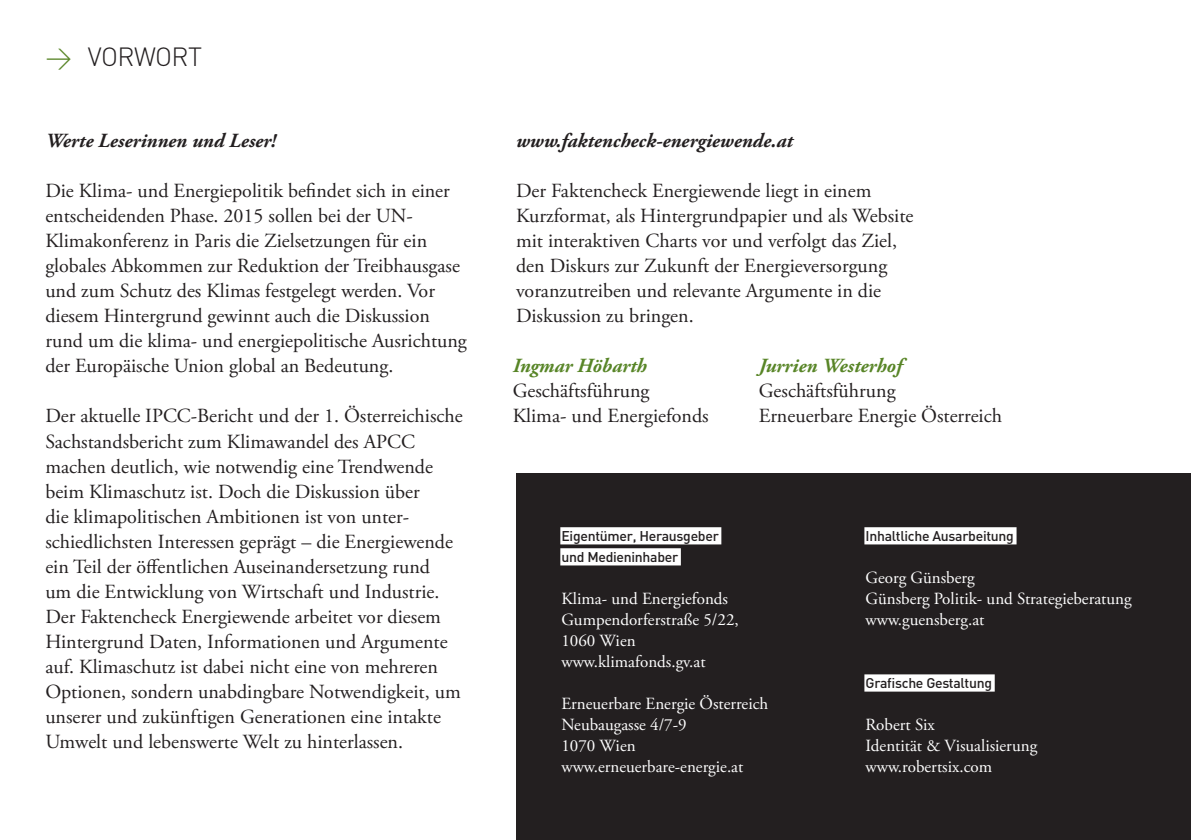
<style>
.page{position:relative;width:1191px;height:840px;background:#fff}
.page>*{position:absolute;margin:0;border:0;box-sizing:border-box;transform-origin:0 0}
.t1{font:300 26px "DIN";letter-spacing:-.02em;color:#231f20}
.t2{font:20px/25px "Adobe Garamond Pro";color:#231f20}
.t3{font:italic 700 20px "Adobe Garamond Pro";color:#231f20}
.t4{font:italic 700 20px "Adobe Garamond Pro";color:#588527}
.t5{font:17px/21px "Adobe Garamond Pro";color:#fff}
.t6{font:500 14px/21px "DIN";letter-spacing:-.02em;color:#231f20}
.s1{color:#588527}
</style>
<div class="page">
<div style="left:516px;top:473px;width:675px;height:366px;background:#231f20"></div>
<div style="left:560px;top:527px;width:161px;height:17px;background:#fff"></div>
<div style="left:560px;top:548px;width:121px;height:17px;background:#fff"></div>
<div style="left:864px;top:527px;width:152px;height:17px;background:#fff"></div>
<div style="left:864px;top:674px;width:130px;height:17px;background:#fff"></div>
<h1 class="t1" style="left:45px;top:41px;width:158px"><span class="s1">&gt;</span> VORWORT</h1>
<p class="t3" style="left:45px;top:129px;width:232px">Werte Leserinnen und Leser!</p>
<p class="t2" style="left:45px;top:179px;width:423px">Die Klima- und Energiepolitik befindet sich in einer entscheidenden Phase. 2015 sollen bei der UN-Klimakonferenz in Paris die Zielsetzungen für ein globales Abkommen zur Reduktion der Treibhausgase und zum Schutz des Klimas festgelegt werden. Vor diesem Hintergrund gewinnt auch die Diskussion rund um die klima- und energiepolitische Ausrichtung der Europäische Union global an Bedeutung.</p>
<p class="t2" style="left:45px;top:404px;width:419px">Der aktuelle IPCC-Bericht und der 1. Österreichische Sachstandsbericht zum Klimawandel des APCC machen deutlich, wie notwendig eine Trendwende beim Klimaschutz ist. Doch die Diskussion über<br>die klimapolitischen Ambitionen ist von unter&shy;schiedlichsten Interessen geprägt – die Energiewende ein Teil der öffentlichen Auseinandersetzung rund<br>um die Entwicklung von Wirtschaft und Industrie.<br>Der Faktencheck Energiewende arbeitet vor diesem Hintergrund Daten, Informationen und Argumente auf. Klimaschutz ist dabei nicht eine von mehreren Optionen, sondern unabdingbare Notwendigkeit, um unserer und zukünftigen Generationen eine intakte Umwelt und lebenswerte Welt zu hinterlassen.</p>
<p class="t3" style="left:516px;top:129px;width:278px">www.faktencheck-energiewende.at</p>
<p class="t2" style="left:516px;top:179px;width:399px">Der Faktencheck Energiewende liegt in einem Kurzformat, als Hintergrundpapier und als Website mit interaktiven Charts vor und verfolgt das Ziel, den Diskurs zur Zukunft der Energieversorgung voranzutreiben und relevante Argumente in die Diskussion zu bringen.</p>
<p class="t4" style="left:513px;top:354px;width:136px">Ingmar Höbarth</p>
<p class="t4" style="left:759px;top:354px;width:145px">Jurrien Westerhof</p>
<p class="t2" style="left:513px;top:379px;width:138px">Geschäftsführung</p>
<p class="t2" style="left:759px;top:379px;width:138px">Geschäftsführung</p>
<p class="t2" style="left:513px;top:404px;width:197px">Klima- und Energiefonds</p>
<p class="t2" style="left:759px;top:404px;width:245px">Erneuerbare Energie Österreich</p>
<p class="t6" style="left:561px;top:524px;width:159px">Eigentümer, Herausgeber und Medieninhaber</p>
<p class="t5" style="left:561px;top:588px;width:179px">Klima- und Energiefonds<br>Gumpendorferstraße 5/22,<br>1060 Wien www.klimafonds.gv.at</p>
<p class="t5" style="left:561px;top:693px;width:208px">Erneuerbare Energie Österreich<br>Neubaugasse 4/7-9<br>1070 Wien www.erneuerbare-energie.at</p>
<p class="t6" style="left:865px;top:524px;width:150px">Inhaltliche Ausarbeitung</p>
<p class="t5" style="left:865px;top:567px;width:268px">Georg Günsberg<br>Günsberg Politik- und Strategieberatung www.guensberg.at</p>
<p class="t6" style="left:865px;top:671px;width:128px">Grafische Gestaltung</p>
<p class="t5" style="left:865px;top:714px;width:173px">Robert Six<br>Identität &amp; Visualisierung www.robertsix.com</p>
</div>
